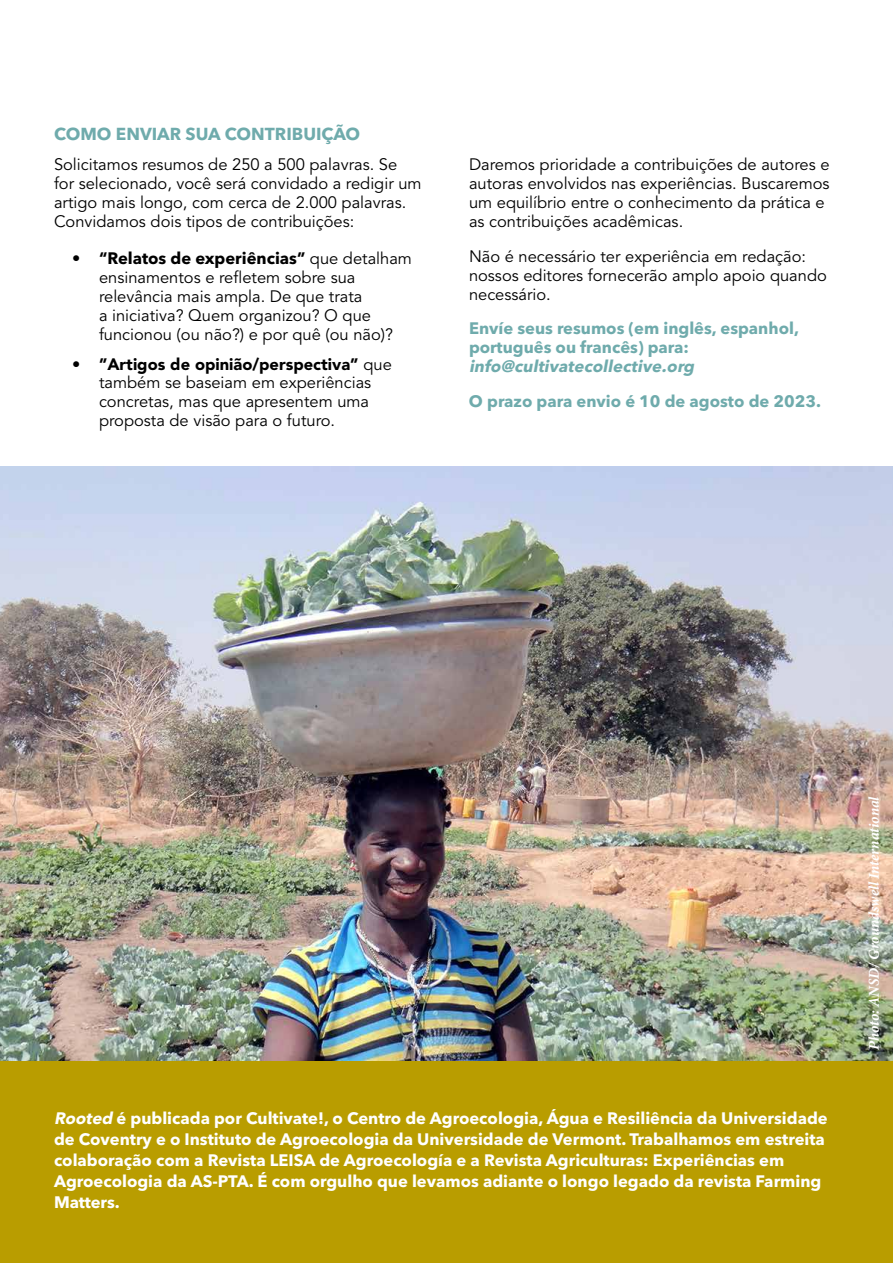
<style>
.page{position:relative;width:893px;height:1263px;background:#fff}
.page>*{position:absolute;margin:0;border:0;box-sizing:border-box;transform-origin:0 0}
.t1{font:700 17.25px "Avenir Next LT Pro";color:#6fabac}
.t2{font:16.5px/19px "Avenir LT Std";color:#000}
.t3{font:700 16.5px/21px "Avenir Next LT Pro";color:#fff}
.t4{font:700 16.5px/18.9px "Avenir Next LT Pro";color:#6fabac}
.t5{font:700 16.5px "Avenir Next LT Pro";color:#000}
.t6{font:italic 700 16.5px "Avenir Next LT Pro";color:#6fabac}
.t7{font:italic 700 15px "Minion Pro";letter-spacing:-.005em;color:#fff}
.s1{font-family:"Avenir LT Std";font-weight:400}
.s2{font-family:"Avenir Next LT Pro";font-weight:700}
.s3{font-weight:900}
.s4{font-style:italic}
</style>
<div class="page">
<div style="left:0;top:1041px;width:893px;height:222px;background:#b99d00"></div>
<img style="left:0;top:467px;width:893px;height:594px">
<p class="t1" style="left:54px;top:123px;width:308px">COMO ENVIAR SUA CONTRIBUIÇÃO</p>
<p class="t2" style="left:54px;top:155px;width:369px">Solicitamos resumos de 250 a 500 palavras. Se<br>for selecionado, você será convidado a redigir um artigo mais longo, com cerca de 2.000 palavras.<br>Convidamos dois tipos de contribuições:</p>
<p class="t5" style="left:72px;top:248px;width:342px">• “Relatos de experiências” <span class="s1">que detalham</span></p>
<p class="t2" style="left:99px;top:268px;width:296px">ensinamentos e refletem sobre sua relevância mais ampla. De que trata<br>a iniciativa? Quem organizou? O que funcionou (ou não?) e por quê (ou não)?</p>
<p class="t2" style="left:99px;top:355px;width:294px;text-indent:-27px"><span class="s2">• ”</span><span class="s3">Artigos de opinião/perspectiva</span><span class="s2">”</span> que também se baseiam em experiências concretas, mas que apresentem uma proposta de visão para o futuro.</p>
<p class="t2" style="left:469px;top:156px;width:362px">Daremos prioridade a contribuições de autores e autoras envolvidos nas experiências. Buscaremos um equilíbrio entre o conhecimento da prática e as contribuições acadêmicas.</p>
<p class="t2" style="left:469px;top:247px;width:359px">Não é necessário ter experiência em redação: nossos editores fornecerão amplo apoio quando necessário.</p>
<p class="t4" style="left:469px;top:319px;width:331px">Envíe seus resumos (em inglês, espanhol, português ou francês) para:</p>
<p class="t6" style="left:469px;top:356px;width:230px">info@cultivatecollective.org</p>
<p class="t4" style="left:469px;top:391px;width:354px">O prazo para envio é 10 de agosto de 2023.</p>
<p class="t3" style="left:54px;top:1108px;width:775px"><span class="s4">Rooted</span> é publicada por Cultivate!, o Centro de Agroecologia, Água e Resiliência da Universidade de Coventry e o Instituto de Agroecologia da Universidade de Vermont. Trabalhamos em estreita colaboração com a Revista LEISA de Agroecología e a Revista Agriculturas: Experiências em Agroecologia da AS-PTA. É com orgulho que levamos adiante o longo legado da revista Farming Matters.</p>
<p class="t7" style="left:863px;top:1050px;width:255px;rotate:-90deg">Photo: ANSD/ Groundswell International</p>
</div>
